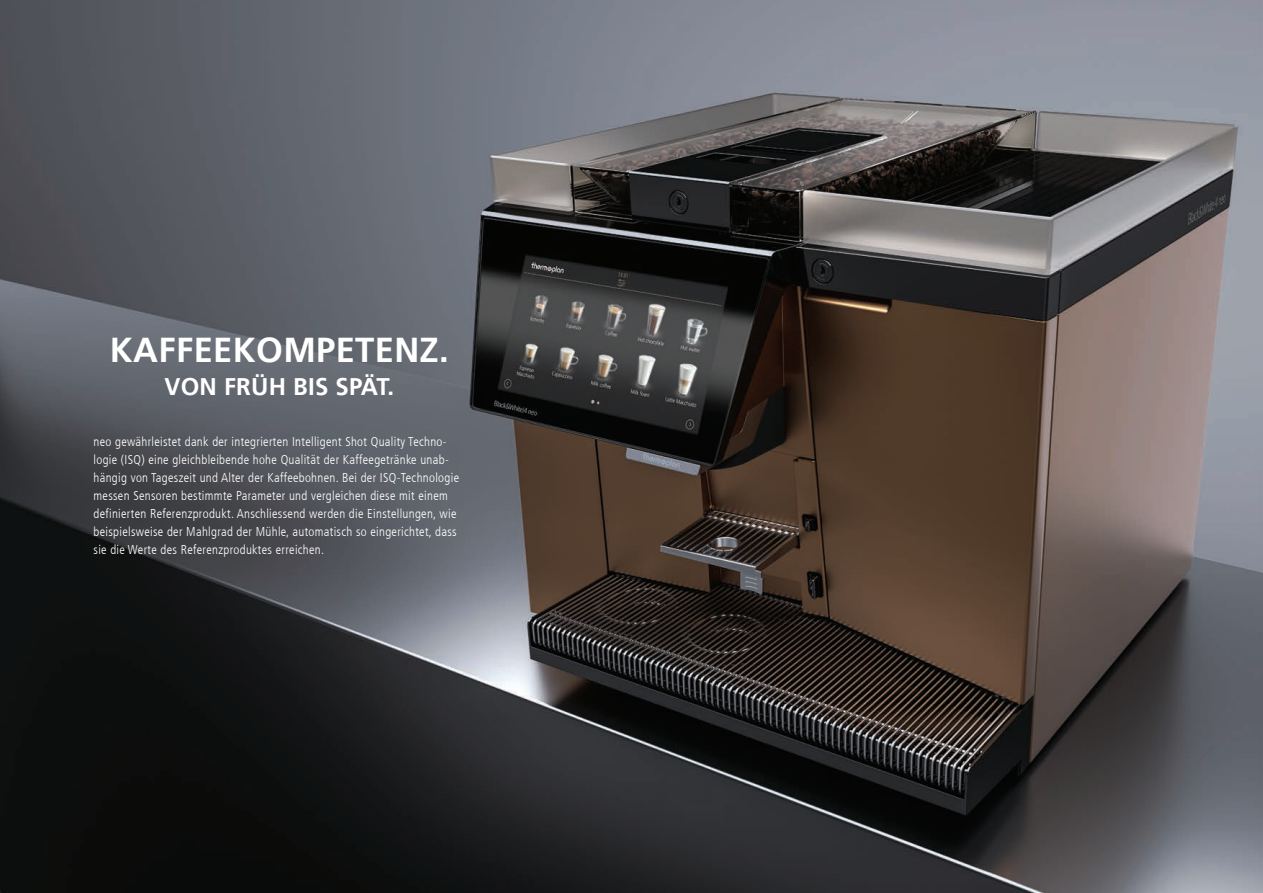
<style>
.page{position:relative;width:1263px;height:893px;background:#fff}
.page>*{position:absolute;margin:0;border:0;box-sizing:border-box;transform-origin:0 0}
.t1{font:700 34.5px "Frutiger LT Pro";letter-spacing:.01em;color:#fff}
.t2{font:700 24px "Frutiger LT Pro";letter-spacing:.01em;color:#fff}
.t3{font:300 condensed 12.75px/18px "Frutiger LT Com";letter-spacing:.025em;color:#fff}
</style>
<div class="page">
<img style="left:0;top:0;width:1263px;height:893px">
<h1 class="t1" style="left:110px;top:329px;width:340px">KAFFEEKOMPETENZ.</h1>
<h2 class="t2" style="left:164px;top:372px;width:231px">VON FRÜH BIS SPÄT.</h2>
<p class="t3" style="left:94px;top:432px;width:367px">neo gewährleistet dank der integrierten Intelligent Shot Quality Techno&shy;logie (ISQ) eine gleichbleibende hohe Qualität der Kaffeegetränke unab&shy;hängig von Tageszeit und Alter der Kaffeebohnen. Bei der ISQ-Technologie messen Sensoren bestimmte Parameter und vergleichen diese mit einem definierten Referenzprodukt. Anschliessend werden die Einstellungen, wie beispielsweise der Mahlgrad der Mühle, automatisch so eingerichtet, dass sie die Werte des Referenzproduktes erreichen.</p>
</div>
